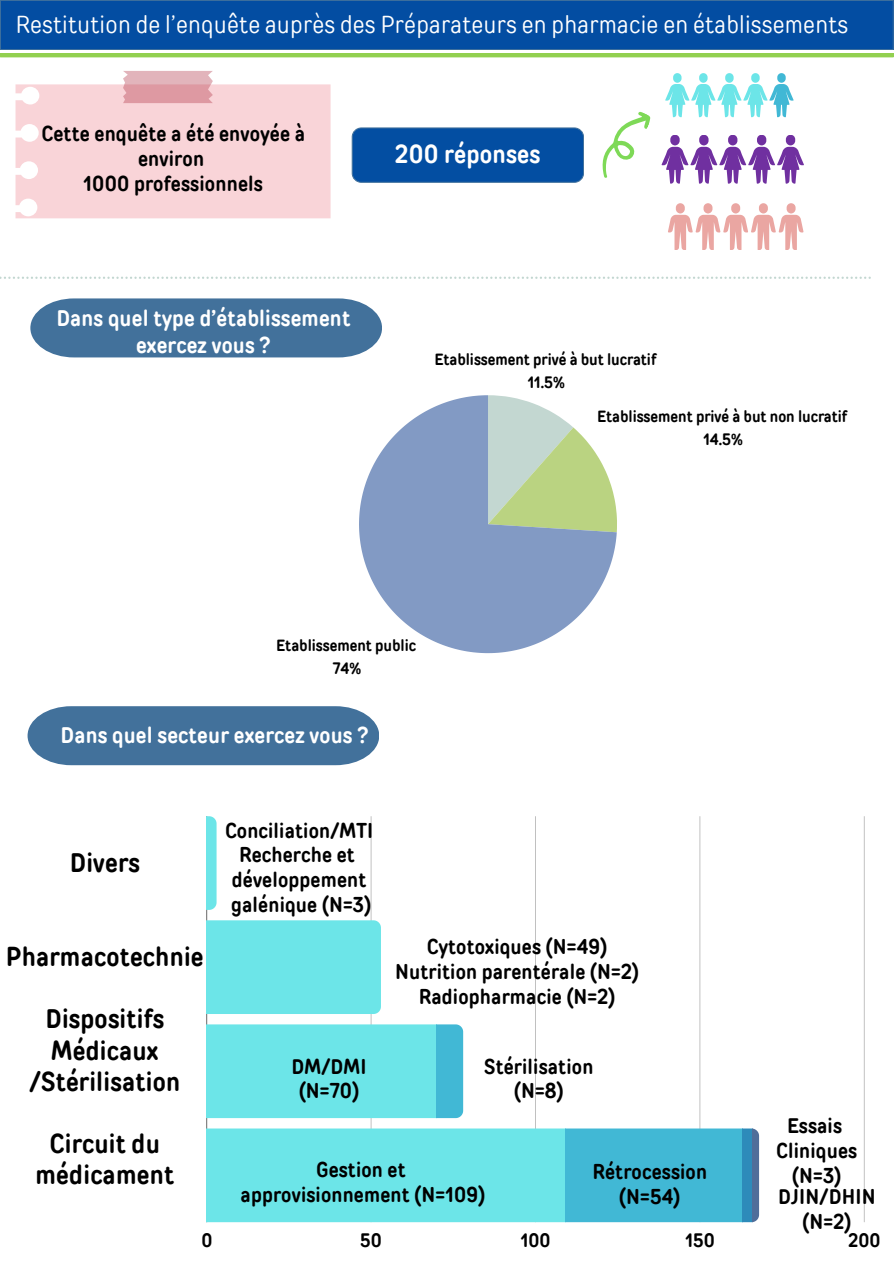
<style>
.page{position:relative;width:894px;height:1264px;background:#fff}
.page>*{position:absolute;margin:0;border:0;box-sizing:border-box;transform-origin:0 0}
.t1{font:700 26.7px/31.2px "TT Rounds Condensed";letter-spacing:.01em;color:#000;text-align:center}
.t2{font:700 25.5px "TT Rounds Condensed";letter-spacing:.01em;color:#fff}
.t3{font:24.45px "TT Rounds Condensed";letter-spacing:.01em;color:#fff}
.t4{font:700 22.5px/27px "TT Rounds Condensed";letter-spacing:.01em;color:#fff;text-align:center}
.t5{font:700 21.15px/25px "TT Rounds Condensed";letter-spacing:.01em;color:#000;text-align:center}
.t6{font:700 21px/24.8px "TT Rounds Condensed";letter-spacing:.01em;color:#000;text-align:center}
.t7{font:700 19.05px "TT Rounds Condensed";color:#000}
.t8{font:700 16.2px/22.4px "TT Rounds Condensed";color:#000;text-align:center}
</style>
<div class="page">
<svg style="left:0;top:0;width:893px;height:57px;background:#1c60a0"></svg>
<svg style="left:16px;top:71px;width:314px;height:147px;background:#f8d5d8"></svg>
<svg style="left:351px;top:127px;width:232px;height:56px;background:#0a52a3"></svg>
<svg style="left:668px;top:203px;width:135px;height:47px"></svg>
<svg style="left:661px;top:135px;width:142px;height:49px"></svg>
<svg style="left:665px;top:73px;width:128px;height:44px"></svg>
<svg style="left:602px;top:111px;width:49px;height:67px"></svg>
<svg style="left:30px;top:298px;width:352px;height:59px;background:#4d79a1"></svg>
<svg style="left:359px;top:395px;width:257px;height:258px;fill:#829ac4"></svg>
<svg style="left:28px;top:706px;width:351px;height:59px;background:#4c78a0"></svg>
<svg style="left:0;top:276px;width:870px;height:3px"></svg>
<hr style="left:206px;top:816px;width:1px;height:406px;background:#000">
<hr style="left:370px;top:816px;width:1px;height:406px;background:#000">
<hr style="left:535px;top:816px;width:1px;height:406px;background:#000">
<hr style="left:699px;top:816px;width:1px;height:406px;background:#000">
<hr style="left:863px;top:816px;width:1px;height:406px;background:#000">
<svg style="left:207px;top:816px;width:9px;height:93px"></svg>
<div style="left:207px;top:920px;width:174px;height:94px;background:#6ce5e8"></div>
<svg style="left:207px;top:1024px;width:256px;height:94px;background:#68e0e6"></svg>
<svg style="left:207px;top:1128px;width:551px;height:94px;background:#5dd3e0"></svg>
<h2 class="t3" style="left:15px;top:10px;width:834px">Restitution de l’enquête auprès des Préparateurs en pharmacie en établissements</h2>
<p class="t5" style="left:41px;top:121px;width:265px">Cette enquête a été envoyée à environ</p>
<p class="t5" style="left:84px;top:171px;width:181px">1000 professionnels</p>
<h1 class="t4" style="left:56px;top:304px;width:295px">Dans quel type d’établissement exercez vous ?</h1>
<p class="t2" style="left:395px;top:139px;width:147px">200 réponses</p>
<p class="t8" style="left:434px;top:348px;width:223px">Etablissement privé à but lucratif<br>11.5%</p>
<p class="t8" style="left:597px;top:405px;width:251px">Etablissement privé à but non lucratif<br>14.5%</p>
<p class="t8" style="left:276px;top:634px;width:141px">Etablissement public<br>74%</p>
<p class="t4" style="left:60px;top:721px;width:309px">Dans quel secteur exercez vous ?</p>
<p class="t1" style="left:70px;top:847px;width:72px">Divers</p>
<p class="t1" style="left:6px;top:940px;width:199px">Pharmacotechnie</p>
<p class="t1" style="left:29px;top:1003px;width:152px">Dispositifs<br>Médicaux /Stérilisation</p>
<p class="t6" style="left:225px;top:817px;width:149px">Conciliation/MTI</p>
<p class="t6" style="left:239px;top:842px;width:117px">Recherche et</p>
<p class="t6" style="left:232px;top:867px;width:136px">développement</p>
<p class="t6" style="left:231px;top:892px;width:142px">galénique (N=3)</p>
<p class="t6" style="left:427px;top:934px;width:182px">Cytotoxiques (N=49)</p>
<p class="t6" style="left:395px;top:959px;width:245px">Nutrition parentérale (N=2)</p>
<p class="t6" style="left:418px;top:983px;width:198px">Radiopharmacie (N=2)</p>
<h3 class="t6" style="left:291px;top:1053px;width:76px">DM/DMI (N=70)</h3>
<p class="t6" style="left:484px;top:1053px;width:110px">Stérilisation (N=8)</p>
<p class="t1" style="left:36px;top:1128px;width:140px">Circuit du médicament</p>
<h1 class="t6" style="left:786px;top:1113px;width:56px">Essais</h1>
<h1 class="t6" style="left:776px;top:1138px;width:82px">Cliniques (N=3)</h1>
<h1 class="t6" style="left:778px;top:1184px;width:99px">DJIN/DHIN (N=2)</h1>
<h1 class="t6" style="left:592px;top:1158px;width:116px">Rétrocession (N=54)</h1>
<p class="t6" style="left:316px;top:1157px;width:91px">Gestion et</p>
<p class="t6" style="left:240px;top:1182px;width:246px">approvisionnement (N=109)</p>
<p class="t7" style="left:201px;top:1228px;width:13px">0</p>
<p class="t7" style="left:360px;top:1228px;width:23px">50</p>
<p class="t7" style="left:521px;top:1228px;width:31px">100</p>
<p class="t7" style="left:685px;top:1228px;width:31px">150</p>
<p class="t7" style="left:848px;top:1228px;width:33px">200</p>
</div>
